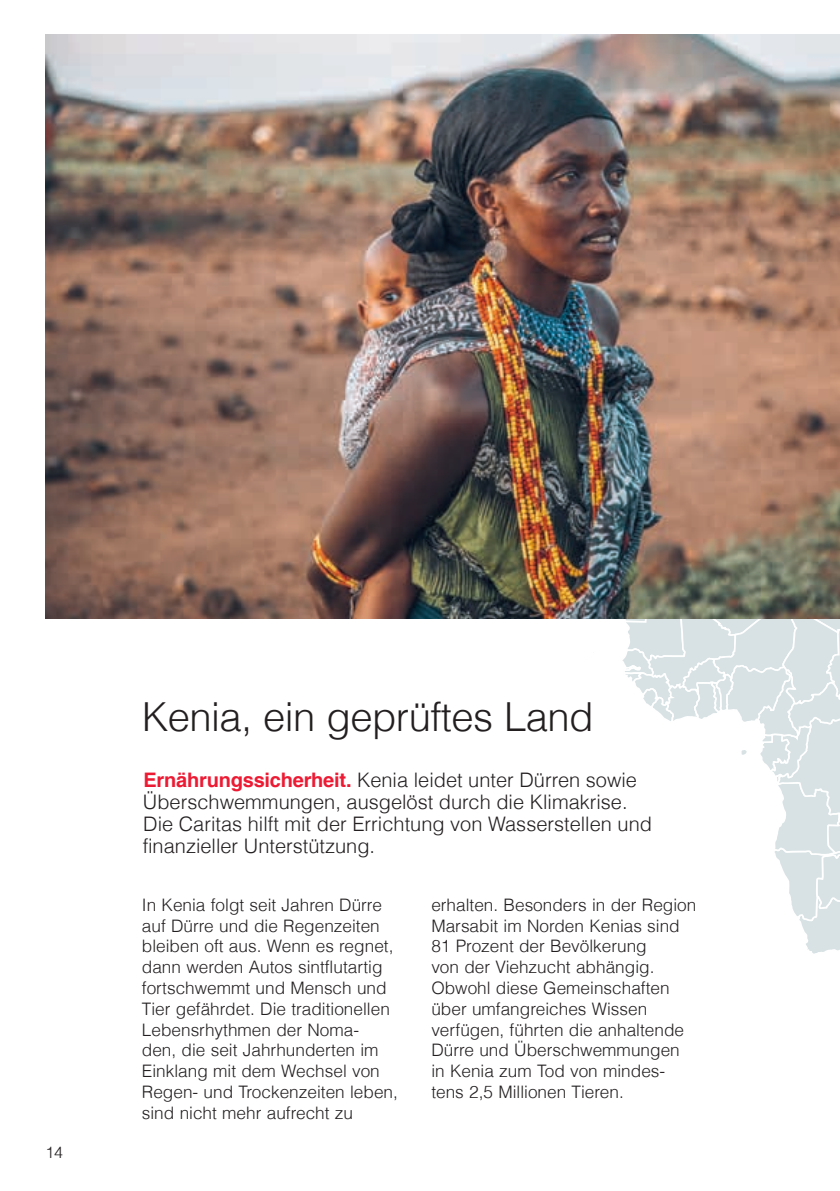
<style>
.page{position:relative;width:840px;height:1191px;background:#fff}
.page>*{position:absolute;margin:0;border:0;box-sizing:border-box;transform-origin:0 0}
.t1{font:300 40px "Helvetica LT Com";letter-spacing:-.015em;color:#231f20}
.t2{font:300 20px/22px "Helvetica LT Com";color:#231f20}
.t3{font:300 17.2px/20.8px "Helvetica LT Com";color:#231f20}
.t4{font:300 16px "Helvetica LT Com";color:#231f20}
.s1{font-weight:700;color:#ed1a33}
</style>
<div class="page">
<svg style="left:618px;top:618px;width:221px;height:336px"></svg>
<img style="left:45px;top:34px;width:794px;height:584px">
<p class="t4" style="left:45px;top:1142px;width:19px">14</p>
<h1 class="t1" style="left:142px;top:691px;width:453px">Kenia, ein geprüftes Land</h1>
<p class="t2" style="left:143px;top:768px;width:510px"><span class="s1">Ernährungssicherheit.</span> Kenia leidet unter Dürren sowie Überschwemmungen, ausgelöst durch die Klimakrise.<br>Die Caritas hilft mit der Errichtung von Wasserstellen und finanzieller Unterstützung.</p>
<p class="t3" style="left:142px;top:894px;width:257px">In Kenia folgt seit Jahren Dürre auf Dürre und die Regenzeiten bleiben oft aus. Wenn es regnet, dann werden Autos sintflutartig fortschwemmt und Mensch und<br>Tier gefährdet. Die traditionellen<br>Lebensrhythmen der Noma-<br>den, die seit Jahrhunderten im<br>Einklang mit dem Wechsel von<br>Regen- und Trockenzeiten leben, sind nicht mehr aufrecht zu</p>
<p class="t3" style="left:431px;top:894px;width:266px">erhalten. Besonders in der Region<br>Marsabit im Norden Kenias sind<br>81 Prozent der Bevölkerung<br>von der Viehzucht abhängig.<br>Obwohl diese Gemeinschaften über umfangreiches Wissen verfügen, führten die anhaltende<br>Dürre und Überschwemmungen in Kenia zum Tod von mindes&shy;tens 2,5 Millionen Tieren.</p>
</div>
